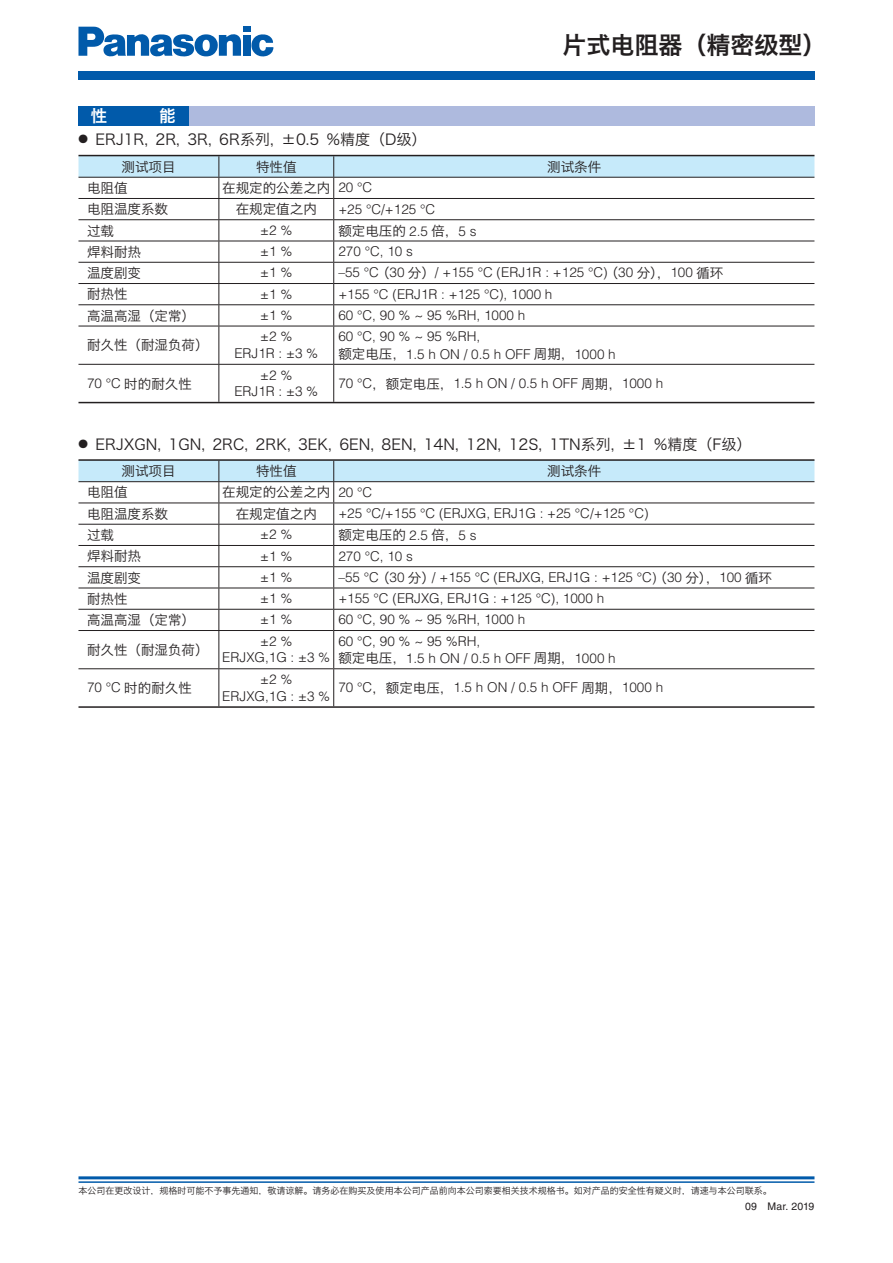
<style>
.page{position:relative;width:893px;height:1263px;background:#fff}
.page>*{position:absolute;margin:0;border:0;box-sizing:border-box;transform-origin:0 0}
.t1{font:24px "Hiragino Sans GB W6 G Bpc EUC H";color:#231f20}
.t2{font:16.5px "Hiragino Sans GB W6 G Bpc EUC H";color:#fff}
.t3{font:15px "Hiragino Sans GB W3 G Bpc EUC H";color:#231f20}
.t4{font:300 13.5px/16.5px "Helvetica LT Std";color:#231f20;text-align:center}
.t5{font:13.5px "Hiragino Sans GB W3 G Bpc EUC H";color:#231f20}
.t6{font:10.5px "Helvetica LT Std";letter-spacing:.01em;color:#231f20}
.t7{font:9px "Hiragino Sans GB W3 G Bpc EUC H";color:#231f20}
.s1{font-family:"Helvetica LT Std";font-weight:300}
.s2{font-family:"Hiragino Sans GB W3 G Bpc EUC H";font-weight:400}
</style>
<div class="page">
<hr style="left:78px;top:1176px;width:736px;height:3px;background:#015aaa">
<hr style="left:78px;top:1181px;width:736px;height:2px;background:#015aaa">
<div style="left:78px;top:71px;width:736px;height:9px;background:#015aaa"></div>
<svg style="left:78px;top:27px;width:163px;height:30px"></svg>
<div style="left:242px;top:35px;width:8px;height:21px;background:#015aaa"></div>
<div style="left:242px;top:27px;width:8px;height:5px;background:#015aaa"></div>
<svg style="left:251px;top:34px;width:22px;height:22px"></svg>
<svg style="left:78px;top:461px;width:736px;height:169px"></svg>
<hr style="left:78px;top:630px;width:256px;height:1px;background:#231f20">
<hr style="left:218px;top:631px;width:1px;height:37px;background:#231f20">
<hr style="left:334px;top:630px;width:480px;height:1px;background:#231f20">
<hr style="left:333px;top:631px;width:1px;height:37px;background:#231f20">
<hr style="left:78px;top:668px;width:256px;height:1px;background:#231f20">
<hr style="left:218px;top:669px;width:1px;height:37px;background:#231f20">
<hr style="left:334px;top:668px;width:480px;height:1px;background:#231f20">
<hr style="left:333px;top:669px;width:1px;height:37px;background:#231f20">
<hr style="left:78px;top:459px;width:736px;height:2px;background:#231f20">
<hr style="left:78px;top:706px;width:736px;height:2px;background:#231f20">
<svg style="left:78px;top:156px;width:736px;height:170px"></svg>
<hr style="left:78px;top:326px;width:256px;height:1px;background:#231f20">
<hr style="left:218px;top:326px;width:1px;height:38px;background:#231f20">
<hr style="left:334px;top:326px;width:480px;height:1px;background:#231f20">
<hr style="left:333px;top:326px;width:1px;height:38px;background:#231f20">
<hr style="left:78px;top:364px;width:256px;height:1px;background:#231f20">
<hr style="left:218px;top:365px;width:1px;height:37px;background:#231f20">
<hr style="left:334px;top:364px;width:480px;height:1px;background:#231f20">
<hr style="left:333px;top:365px;width:1px;height:37px;background:#231f20">
<hr style="left:78px;top:155px;width:736px;height:1px;background:#231f20">
<hr style="left:78px;top:402px;width:736px;height:1px;background:#231f20">
<div style="left:78px;top:106px;width:736px;height:20px;background:#aebade"></div>
<div style="left:78px;top:106px;width:110px;height:20px;background:#015aaa"></div>
<p class="t2" style="left:91px;top:110px;width:18px">性</p>
<p class="t2" style="left:159px;top:110px;width:18px">能</p>
<p class="t3" style="left:78px;top:134px;width:349px">● ERJ1R, 2R, 3R, 6R系列, ±0.5 %精度（D级）</p>
<h1 class="t1" style="left:562px;top:36px;width:265px">片式电阻器（精密级型）</h1>
<p class="t5" style="left:121px;top:161px;width:55px">测试项目</p>
<p class="t5" style="left:256px;top:161px;width:42px">特性值</p>
<p class="t5" style="left:547px;top:161px;width:55px">测试条件</p>
<p class="t5" style="left:87px;top:183px;width:42px">电阻值</p>
<p class="t5" style="left:222px;top:183px;width:151px">在规定的公差之内 <span class="s1">20 °C</span></p>
<p class="t5" style="left:87px;top:204px;width:82px">电阻温度系数</p>
<p class="t5" style="left:236px;top:204px;width:82px">在规定值之内</p>
<p class="t4" style="left:338px;top:202px;width:98px">+25 °C/+125 °C</p>
<p class="t5" style="left:87px;top:225px;width:28px">过载</p>
<p class="t4" style="left:260px;top:223px;width:34px">±2 %</p>
<p class="t5" style="left:338px;top:225px;width:140px">额定电压的 <span class="s1">2.5</span> 倍，<span class="s1">5 s</span></p>
<p class="t5" style="left:87px;top:247px;width:55px">焊料耐热</p>
<p class="t4" style="left:260px;top:244px;width:34px">±1 %</p>
<p class="t4" style="left:338px;top:244px;width:76px">270 °C, 10 s</p>
<p class="t5" style="left:87px;top:268px;width:55px">温度剧变</p>
<p class="t4" style="left:260px;top:265px;width:34px">±1 %</p>
<p class="t4" style="left:338px;top:265px;width:386px">–55 °C <span class="s2">（</span>30 <span class="s2">分）</span>/ +155 °C (ERJ1R : +125 °C) <span class="s2">（</span>30 <span class="s2">分），</span>100 <span class="s2">循环</span></p>
<p class="t5" style="left:87px;top:289px;width:42px">耐热性</p>
<p class="t4" style="left:260px;top:287px;width:34px">±1 %</p>
<p class="t4" style="left:338px;top:287px;width:215px">+155 °C (ERJ1R : +125 °C), 1000 h</p>
<p class="t5" style="left:87px;top:310px;width:109px">高温高湿（定常）</p>
<p class="t4" style="left:260px;top:308px;width:34px">±1 %</p>
<p class="t4" style="left:338px;top:308px;width:188px">60 °C, 90 % ~ 95 %RH, 1000 h</p>
<p class="t5" style="left:87px;top:340px;width:123px">耐久性（耐湿负荷）</p>
<p class="t4" style="left:234px;top:330px;width:85px">±2 %<br>ERJ1R : ±3 %</p>
<p class="t4" style="left:338px;top:329px;width:279px;line-height:17.1px;text-align:left">60 °C, 90 % ~ 95 %RH,<br><span class="s2">额定电压，</span>1.5 h ON / 0.5 h OFF <span class="s2">周期，</span>1000 h</p>
<p class="t5" style="left:87px;top:378px;width:106px"><span class="s1">70 °C</span> 时的耐久性</p>
<p class="t4" style="left:234px;top:368px;width:85px">±2 %<br>ERJ1R : ±3 %</p>
<p class="t4" style="left:338px;top:376px;width:326px">70 °C<span class="s2">，额定电压，</span>1.5 h ON / 0.5 h OFF <span class="s2">周期，</span>1000 h</p>
<p class="t3" style="left:78px;top:438px;width:674px">● ERJXGN, 1GN, 2RC, 2RK, 3EK, 6EN, 8EN, 14N, 12N, 12S, 1TN系列, ±1 %精度（F级）</p>
<p class="t5" style="left:121px;top:466px;width:55px">测试项目</p>
<p class="t5" style="left:256px;top:466px;width:42px">特性值</p>
<p class="t5" style="left:547px;top:466px;width:55px">测试条件</p>
<p class="t5" style="left:87px;top:487px;width:42px">电阻值</p>
<p class="t5" style="left:222px;top:487px;width:151px">在规定的公差之内 <span class="s1">20 °C</span></p>
<p class="t5" style="left:87px;top:509px;width:82px">电阻温度系数</p>
<p class="t5" style="left:236px;top:509px;width:82px">在规定值之内</p>
<p class="t4" style="left:338px;top:506px;width:312px">+25 °C/+155 °C (ERJXG, ERJ1G : +25 °C/+125 °C)</p>
<p class="t5" style="left:87px;top:530px;width:28px">过载</p>
<p class="t4" style="left:260px;top:527px;width:34px">±2 %</p>
<p class="t5" style="left:338px;top:530px;width:140px">额定电压的 <span class="s1">2.5</span> 倍，<span class="s1">5 s</span></p>
<p class="t5" style="left:87px;top:551px;width:55px">焊料耐热</p>
<p class="t4" style="left:260px;top:549px;width:34px">±1 %</p>
<p class="t4" style="left:338px;top:549px;width:76px">270 °C, 10 s</p>
<p class="t5" style="left:87px;top:572px;width:55px">温度剧变</p>
<p class="t4" style="left:260px;top:570px;width:34px">±1 %</p>
<p class="t4" style="left:338px;top:570px;width:435px">–55 °C <span class="s2">（</span>30 <span class="s2">分）</span>/ +155 °C (ERJXG, ERJ1G : +125 °C) <span class="s2">（</span>30 <span class="s2">分），</span>100 <span class="s2">循环</span></p>
<p class="t5" style="left:87px;top:594px;width:42px">耐热性</p>
<p class="t4" style="left:260px;top:591px;width:34px">±1 %</p>
<p class="t4" style="left:338px;top:591px;width:267px">+155 °C (ERJXG, ERJ1G : +125 °C), 1000 h</p>
<p class="t5" style="left:87px;top:615px;width:109px">高温高湿（定常）</p>
<p class="t4" style="left:260px;top:612px;width:34px">±1 %</p>
<p class="t4" style="left:338px;top:612px;width:188px">60 °C, 90 % ~ 95 %RH, 1000 h</p>
<p class="t5" style="left:87px;top:645px;width:123px">耐久性（耐湿负荷）</p>
<p class="t4" style="left:222px;top:634px;width:109px">±2 %<br>ERJXG,1G : ±3 %</p>
<p class="t4" style="left:338px;top:634px;width:279px;line-height:17.1px;text-align:left">60 °C, 90 % ~ 95 %RH,<br><span class="s2">额定电压，</span>1.5 h ON / 0.5 h OFF <span class="s2">周期，</span>1000 h</p>
<p class="t5" style="left:87px;top:683px;width:106px"><span class="s1">70 °C</span> 时的耐久性</p>
<p class="t4" style="left:222px;top:672px;width:109px">±2 %<br>ERJXG,1G : ±3 %</p>
<p class="t4" style="left:338px;top:681px;width:326px">70 °C<span class="s2">，额定电压，</span>1.5 h ON / 0.5 h OFF <span class="s2">周期，</span>1000 h</p>
<p class="t7" style="left:78px;top:1187px;width:694px">本公司在更改设计，规格时可能不予事先通知，敬请谅解。请务必在购买及使用本公司产品前向本公司索要相关技术规格书。如对产品的安全性有疑义时，请速与本公司联系。</p>
<p class="t6" style="left:745px;top:1200px;width:71px">09 Mar. 2019</p>
</div>
